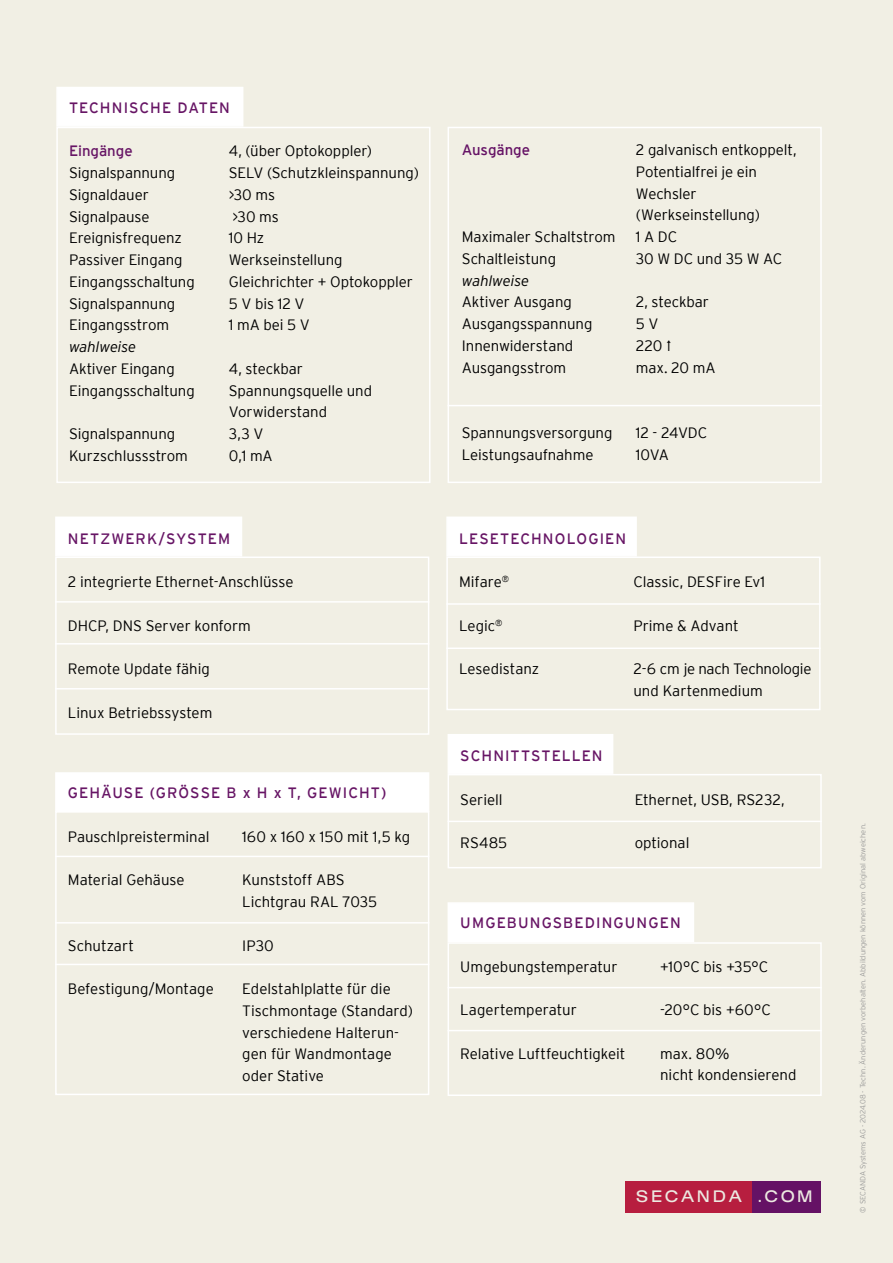
<style>
.page{position:relative;width:893px;height:1263px;background:#f1efe4}
.page>*{position:absolute;margin:0;border:0;box-sizing:border-box;transform-origin:0 0}
.t1{font:16.65px "Brazilia Seven CG";letter-spacing:.16em;color:#ece9e1}
.t2{font:300 15px/21.8px "Interstate";letter-spacing:-.005em;color:#000}
.t3{font:15px "Interstate";letter-spacing:.07em;color:#671565}
.t4{font:italic 300 15px "Interstate";letter-spacing:-.015em;color:#000}
.t5{font:15px "Interstate";color:#671565}
.t6{font:15px "Interstate";letter-spacing:-.005em;color:#651265}
.t7{font:300 7.5px "Interstate";color:#9d9d9c}
</style>
<div class="page">
<div style="left:56px;top:127px;width:375px;height:356px;border:2px solid #fff"></div>
<div style="left:56px;top:87px;width:187px;height:40px;background:#fff"></div>
<div style="left:55px;top:556px;width:374px;height:179px;border:2px solid #fff"></div>
<div style="left:55px;top:516px;width:187px;height:40px;background:#fff;border:2px solid #fff"></div>
<hr style="left:55px;top:601px;width:374px;height:2px;background:#fff">
<hr style="left:55px;top:643px;width:374px;height:1px;background:#fff">
<hr style="left:55px;top:688px;width:374px;height:1px;background:#fff">
<div style="left:448px;top:942px;width:374px;height:154px;border:2px solid #fff"></div>
<div style="left:448px;top:902px;width:246px;height:40px;background:#fff"></div>
<hr style="left:448px;top:987px;width:374px;height:1px;background:#fff">
<hr style="left:448px;top:1030px;width:374px;height:1px;background:#fff">
<div style="left:55px;top:811px;width:374px;height:284px;border:2px solid #fff"></div>
<div style="left:55px;top:772px;width:374px;height:40px;background:#fff"></div>
<hr style="left:55px;top:856px;width:374px;height:1px;background:#fff">
<hr style="left:55px;top:922px;width:374px;height:1px;background:#fff">
<hr style="left:55px;top:964px;width:374px;height:1px;background:#fff">
<div style="left:625px;top:1181px;width:127px;height:31px;background:#b71e3f"></div>
<div style="left:752px;top:1181px;width:69px;height:31px;background:#651265"></div>
<div style="left:448px;top:774px;width:374px;height:94px;border:2px solid #fff"></div>
<div style="left:448px;top:734px;width:165px;height:40px;background:#fff"></div>
<hr style="left:448px;top:821px;width:374px;height:1px;background:#fff">
<div style="left:446px;top:556px;width:374px;height:154px;border:2px solid #fff"></div>
<div style="left:446px;top:516px;width:191px;height:40px;background:#fff;border:2px solid #fff"></div>
<hr style="left:446px;top:603px;width:375px;height:2px;background:#fff">
<hr style="left:446px;top:647px;width:375px;height:2px;background:#fff">
<div style="left:448px;top:127px;width:374px;height:356px;border:2px solid #fff"></div>
<hr style="left:448px;top:405px;width:374px;height:1px;background:#fff">
<p class="t3" style="left:69px;top:99px;width:162px">TECHNISCHE DATEN</p>
<p class="t5" style="left:69px;top:143px;width:65px">Eingänge</p>
<p class="t2" style="left:229px;top:140px;width:145px">4, (über Optokoppler)</p>
<p class="t2" style="left:69px;top:162px;width:108px">Signalspannung</p>
<p class="t2" style="left:229px;top:162px;width:192px">SELV (Schutzkleinspannung)</p>
<p class="t2" style="left:69px;top:184px;width:81px">Signaldauer</p>
<p class="t2" style="left:229px;top:184px;width:48px">&gt;30 ms</p>
<p class="t2" style="left:69px;top:205px;width:82px">Signalpause</p>
<p class="t2" style="left:233px;top:205px;width:48px">&gt;30 ms</p>
<p class="t2" style="left:69px;top:227px;width:114px">Ereignisfrequenz</p>
<p class="t2" style="left:229px;top:227px;width:37px">10 Hz</p>
<p class="t2" style="left:69px;top:249px;width:115px">Passiver Eingang</p>
<p class="t2" style="left:229px;top:249px;width:115px">Werkseinstellung</p>
<p class="t2" style="left:69px;top:271px;width:127px">Eingangsschaltung</p>
<p class="t2" style="left:229px;top:271px;width:186px">Gleichrichter + Optokoppler</p>
<p class="t2" style="left:69px;top:292px;width:108px">Signalspannung</p>
<p class="t2" style="left:229px;top:292px;width:77px">5 V bis 12 V</p>
<p class="t2" style="left:69px;top:314px;width:102px">Eingangsstrom</p>
<p class="t2" style="left:229px;top:314px;width:83px">1 mA bei 5 V</p>
<p class="t4" style="left:69px;top:338px;width:69px">wahlweise</p>
<p class="t2" style="left:69px;top:358px;width:107px">Aktiver Eingang</p>
<p class="t2" style="left:229px;top:358px;width:76px">4, steckbar</p>
<p class="t2" style="left:69px;top:379px;width:127px">Eingangsschaltung</p>
<p class="t2" style="left:229px;top:379px;width:145px">Spannungsquelle und<br>Vorwiderstand</p>
<p class="t2" style="left:69px;top:423px;width:108px">Signalspannung</p>
<p class="t2" style="left:229px;top:423px;width:36px">3,3 V</p>
<p class="t2" style="left:69px;top:445px;width:120px">Kurzschlussstrom</p>
<p class="t2" style="left:229px;top:445px;width:45px">0,1 mA</p>
<p class="t3" style="left:68px;top:530px;width:164px">NETZWERK/SYSTEM</p>
<p class="t2" style="left:68px;top:571px;width:227px">2 integrierte Ethernet-Anschlüsse</p>
<p class="t2" style="left:68px;top:614px;width:185px">DHCP, DNS Server konform</p>
<p class="t2" style="left:68px;top:658px;width:143px">Remote Update fähig</p>
<p class="t2" style="left:68px;top:701px;width:146px">Linux Betriebssystem</p>
<p class="t3" style="left:68px;top:785px;width:320px">GEHÄUSE (GRÖSSE B x H x T, GEWICHT)</p>
<p class="t2" style="left:68px;top:826px;width:143px">Pauschlpreisterminal</p>
<p class="t2" style="left:242px;top:826px;width:169px">160 x 160 x 150 mit 1,5 kg</p>
<p class="t2" style="left:68px;top:869px;width:118px">Material Gehäuse</p>
<p class="t2" style="left:242px;top:869px;width:137px">Kunststoff ABS<br>Lichtgrau RAL 7035</p>
<p class="t2" style="left:68px;top:934px;width:68px">Schutzart</p>
<p class="t2" style="left:242px;top:934px;width:33px">IP30</p>
<p class="t2" style="left:68px;top:978px;width:147px">Befestigung/Montage</p>
<p class="t2" style="left:242px;top:978px;width:172px">Edelstahlplatte für die<br>Tischmontage (Standard) verschiedene Halterun&shy;gen für Wandmontage oder Stative</p>
<p class="t6" style="left:462px;top:142px;width:70px">Ausgänge</p>
<p class="t2" style="left:636px;top:139px;width:162px">2 galvanisch entkoppelt,<br>Potentialfrei je ein<br>Wechsler (Werkseinstellung)</p>
<p class="t2" style="left:462px;top:226px;width:155px">Maximaler Schaltstrom</p>
<p class="t2" style="left:636px;top:226px;width:43px">1 A DC</p>
<p class="t2" style="left:462px;top:248px;width:96px">Schaltleistung</p>
<p class="t2" style="left:636px;top:248px;width:148px">30 W DC und 35 W AC</p>
<p class="t4" style="left:462px;top:271px;width:69px">wahlweise</p>
<p class="t2" style="left:462px;top:291px;width:112px">Aktiver Ausgang</p>
<p class="t2" style="left:636px;top:291px;width:75px">2, steckbar</p>
<p class="t2" style="left:462px;top:313px;width:132px">Ausgangsspannung</p>
<p class="t2" style="left:636px;top:313px;width:24px">5 V</p>
<p class="t2" style="left:462px;top:335px;width:113px">Innenwiderstand</p>
<p class="t2" style="left:636px;top:335px;width:37px">220 Ω</p>
<p class="t2" style="left:462px;top:356px;width:106px">Ausgangsstrom</p>
<p class="t2" style="left:636px;top:356px;width:81px">max. 20 mA</p>
<p class="t2" style="left:462px;top:422px;width:152px">Spannungsversorgung</p>
<p class="t2" style="left:636px;top:422px;width:73px">12 - 24VDC</p>
<p class="t2" style="left:462px;top:443px;width:133px">Leistungsaufnahme</p>
<p class="t2" style="left:636px;top:443px;width:34px">10VA</p>
<p class="t3" style="left:459px;top:530px;width:169px">LESETECHNOLOGIEN</p>
<p class="t2" style="left:459px;top:571px;width:52px">Mifare<sup>®</sup></p>
<p class="t2" style="left:633px;top:571px;width:133px">Classic, DESFire Ev1</p>
<p class="t2" style="left:459px;top:614px;width:45px">Legic<sup>®</sup></p>
<p class="t2" style="left:633px;top:614px;width:107px">Prime &amp; Advant</p>
<p class="t2" style="left:459px;top:658px;width:82px">Lesedistanz</p>
<p class="t2" style="left:633px;top:658px;width:179px">2-6 cm je nach Technologie und Kartenmedium</p>
<p class="t3" style="left:460px;top:747px;width:144px">SCHNITTSTELLEN</p>
<p class="t2" style="left:460px;top:788px;width:44px">Seriell</p>
<p class="t2" style="left:635px;top:788px;width:151px">Ethernet, USB, RS232,</p>
<p class="t2" style="left:460px;top:832px;width:49px">RS485</p>
<p class="t2" style="left:635px;top:832px;width:56px">optional</p>
<p class="t3" style="left:460px;top:914px;width:222px">UMGEBUNGSBEDINGUNGEN</p>
<p class="t2" style="left:460px;top:955px;width:159px">Umgebungstemperatur</p>
<p class="t2" style="left:660px;top:955px;width:109px">+10°C bis +35°C</p>
<p class="t2" style="left:460px;top:999px;width:118px">Lagertemperatur</p>
<p class="t2" style="left:660px;top:999px;width:112px">-20°C bis +60°C</p>
<p class="t2" style="left:460px;top:1042px;width:167px">Relative Luftfeuchtigkeit</p>
<p class="t2" style="left:660px;top:1042px;width:138px">max. 80%<br>nicht kondensierend</p>
<p class="t1" style="left:636px;top:1185px;width:178px">SECANDA .COM</p>
<p class="t7" style="left:858px;top:1212px;width:391px;rotate:-90deg">© SECANDA Systems AG - 2024.08 - Techn. Änderungen vorbehalten. Abbildungen können vom Original abweichen.</p>
</div>
